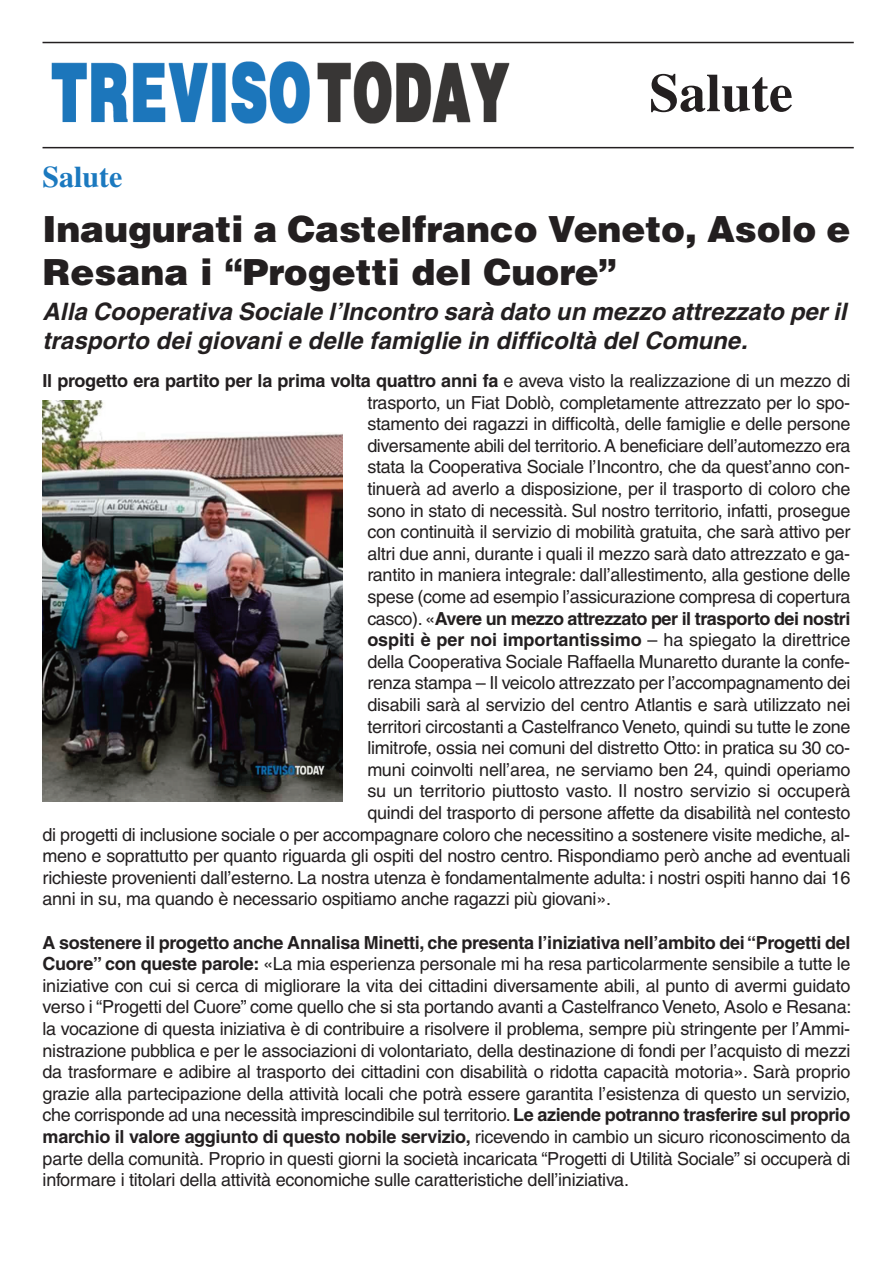
<style>
.page{position:relative;width:893px;height:1263px;background:#fff}
.page>*{position:absolute;margin:0;border:0;box-sizing:border-box;transform-origin:0 0}
.t1{font:700 54px "Times";color:#231f20}
.t2{font:900 36px/43.2px "Helvetica";letter-spacing:-.005em;color:#231f20}
.t3{font:700 30px "Times";color:#1b79bf}
.t4{font:italic 700 24px/28.8px "Helvetica";letter-spacing:.005em;color:#231f20}
.t5{font:18px/21.6px "Helvetica";letter-spacing:-.015em;color:#231f20;text-align:justify}
.t6{font:700 18px "Helvetica";letter-spacing:-.015em;color:#231f20}
.s1{font-weight:400}
.s2{font-weight:700}
</style>
<div class="page">
<img style="left:42px;top:41px;width:542px;height:108px">
<img style="left:43px;top:400px;width:299px;height:401px">
<hr style="left:43px;top:42px;width:811px;height:1px;background:#231f20">
<hr style="left:43px;top:147px;width:811px;height:1px;background:#231f20">
<h3 class="t3" style="left:43px;top:167px;width:81px">Salute</h3>
<h1 class="t1" style="left:649px;top:75px;width:145px">Salute</h1>
<h2 class="t2" style="left:43px;top:211px;width:809px">Inaugurati a Castelfranco Veneto, Asolo e<br>Resana i “Progetti del Cuore”</h2>
<h3 class="t4" style="left:43px;top:299px;width:805px">Alla Cooperativa Sociale l’Incontro sarà dato un mezzo attrezzato per il trasporto dei giovani e delle famiglie in difficoltà del Comune.</h3>
<p class="t6" style="left:43px;top:374px;width:809px">Il progetto era partito per la prima volta quattro anni fa <span class="s1">e aveva visto la realizzazione di un mezzo di</span></p>
<p class="t5" style="left:367px;top:393px;width:484px">trasporto, un Fiat Doblò, completamente attrezzato per lo spo-</p>
<p class="t5" style="left:367px;top:415px;width:485px">stamento dei ragazzi in difficoltà, delle famiglie e delle persone</p>
<p class="t5" style="left:367px;top:436px;width:485px">diversamente abili del territorio. A beneficiare dell’automezzo era</p>
<p class="t5" style="left:367px;top:458px;width:484px">stata la Cooperativa Sociale l’Incontro, che da quest’anno con-</p>
<p class="t5" style="left:367px;top:479px;width:485px">tinuerà ad averlo a disposizione, per il trasporto di coloro che</p>
<p class="t5" style="left:367px;top:501px;width:485px">sono in stato di necessità. Sul nostro territorio, infatti, prosegue</p>
<p class="t5" style="left:367px;top:523px;width:485px">con continuità il servizio di mobilità gratuita, che sarà attivo per</p>
<p class="t5" style="left:367px;top:544px;width:484px">altri due anni, durante i quali il mezzo sarà dato attrezzato e ga-</p>
<p class="t5" style="left:367px;top:566px;width:485px">rantito in maniera integrale: dall’allestimento, alla gestione delle</p>
<p class="t5" style="left:367px;top:587px;width:485px">spese (come ad esempio l’assicurazione compresa di copertura</p>
<p class="t6" style="left:367px;top:612px;width:485px"><span class="s1">casco). «</span>Avere un mezzo attrezzato per il trasporto dei nostri</p>
<p class="t6" style="left:367px;top:633px;width:485px">ospiti è per noi importantissimo <span class="s1">– ha spiegato la direttrice</span></p>
<p class="t5" style="left:367px;top:652px;width:484px">della Cooperativa Sociale Raffaella Munaretto durante la confe-</p>
<p class="t5" style="left:367px;top:674px;width:485px">renza stampa – Il veicolo attrezzato per l’accompagnamento dei</p>
<p class="t5" style="left:367px;top:695px;width:485px">disabili sarà al servizio del centro Atlantis e sarà utilizzato nei</p>
<p class="t5" style="left:367px;top:717px;width:485px">territori circostanti a Castelfranco Veneto, quindi su tutte le zone</p>
<p class="t5" style="left:367px;top:739px;width:484px">limitrofe, ossia nei comuni del distretto Otto: in pratica su 30 co-</p>
<p class="t5" style="left:367px;top:760px;width:485px">muni coinvolti nell’area, ne serviamo ben 24, quindi operiamo</p>
<p class="t5" style="left:367px;top:782px;width:485px">su un territorio piuttosto vasto. Il nostro servizio si occuperà</p>
<p class="t5" style="left:367px;top:803px;width:485px">quindi del trasporto di persone affette da disabilità nel contesto</p>
<p class="t5" style="left:43px;top:825px;width:809px">di progetti di inclusione sociale o per accompagnare coloro che necessitino a sostenere visite mediche, al-</p>
<p class="t5" style="left:43px;top:847px;width:809px">meno e soprattutto per quanto riguarda gli ospiti del nostro centro. Rispondiamo però anche ad eventuali</p>
<p class="t5" style="left:43px;top:868px;width:809px">richieste provenienti dall’esterno. La nostra utenza è fondamentalmente adulta: i nostri ospiti hanno dai 16</p>
<p class="t5" style="left:43px;top:890px;width:570px">anni in su, ma quando è necessario ospitiamo anche ragazzi più giovani».</p>
<p class="t5" style="left:42px;top:933px;width:810px"><span class="s2">A sostenere il progetto anche Annalisa Minetti, che presenta l’iniziativa nell’ambito dei“Progetti del Cuore” con queste parole:</span> «La mia esperienza personale mi ha resa particolarmente sensibile a tutte le iniziative con cui si cerca di migliorare la vita dei cittadini diversamente abili, al punto di avermi guidato verso i “Progetti del Cuore” come quello che si sta portando avanti a Castelfranco Veneto, Asolo e Resana: la vocazione di questa iniziativa è di contribuire a risolvere il problema, sempre più stringente per l’Ammi&shy;nistrazione pubblica e per le associazioni di volontariato, della destinazione di fondi per l’acquisto di mezzi da trasformare e adibire al trasporto dei cittadini con disabilità o ridotta capacità motoria». Sarà proprio grazie alla partecipazione della attività locali che potrà essere garantita l’esistenza di questo un servizio, che corrisponde ad una necessità imprescindibile sul territorio. <span class="s2">Le aziende potranno trasferire sul proprio marchio il valore aggiunto di questo nobile servizio,</span> ricevendo in cambio un sicuro riconoscimento da parte della comunità. Proprio in questi giorni la società incaricata “Progetti di Utilità Sociale” si occuperà di informare i titolari della attività economiche sulle caratteristiche dell’iniziativa.</p>
</div>
